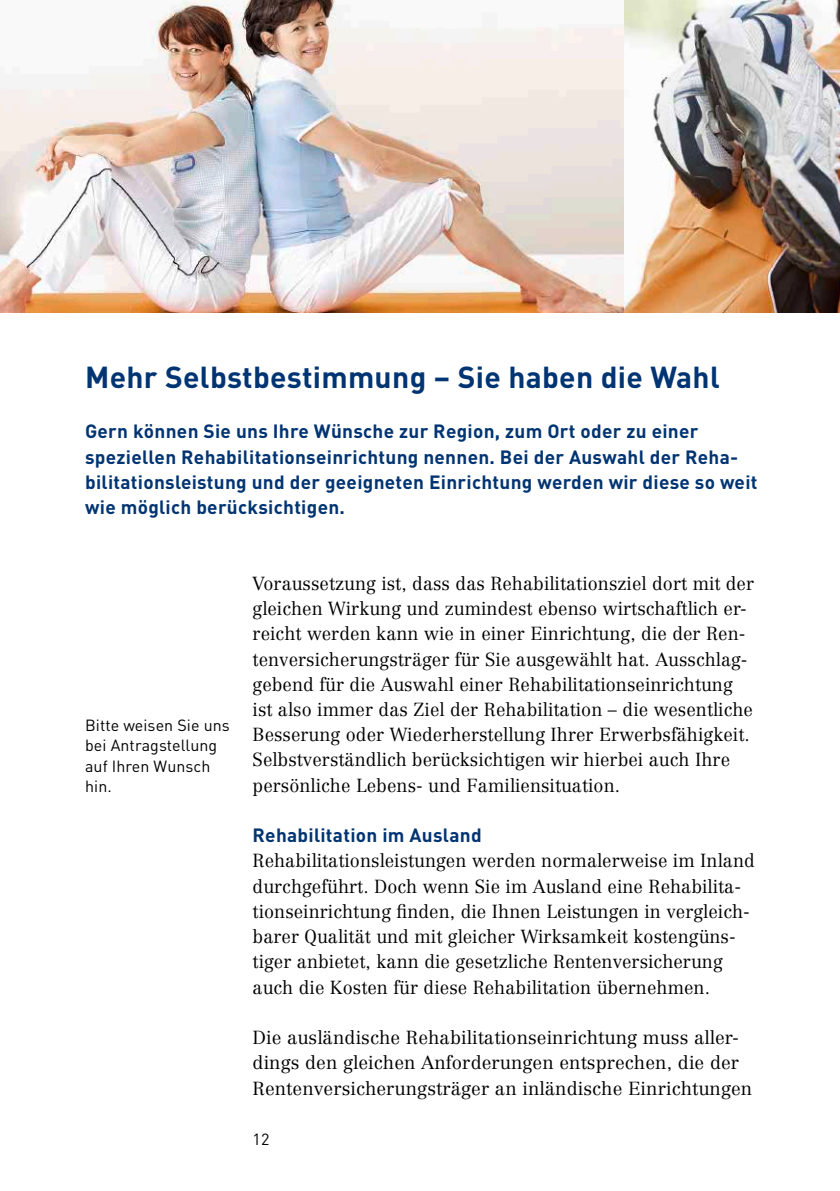
<style>
.page{position:relative;width:840px;height:1191px;background:#fff}
.page>*{position:absolute;margin:0;border:0;box-sizing:border-box;transform-origin:0 0}
.t1{font:700 30px "DIN";letter-spacing:.01em;color:#003472}
.t2{font:700 19px/25.2px "DIN";letter-spacing:.015em;color:#003472}
.t3{font:300 18.6px/25.2px "Centennial";letter-spacing:.005em;color:#000}
.t4{font:16px/20.2px "DIN";letter-spacing:.005em;color:#000}
</style>
<div class="page">
<img style="left:0;top:0;width:839px;height:312px">
<h2 class="t1" style="left:85px;top:357px;width:635px">Mehr Selbstbestimmung – Sie haben die Wahl</h2>
<p class="t2" style="left:85px;top:418px;width:673px">Gern können Sie uns Ihre Wünsche zur Region, zum Ort oder zu einer speziellen Rehabilitationseinrichtung nennen. Bei der Auswahl der Reha&shy;bilitationsleistung und der geeigneten Einrichtung werden wir diese so weit wie möglich berücksichtigen.</p>
<p class="t4" style="left:85px;top:715px;width:146px">Bitte weisen Sie uns bei Antragstellung auf Ihren Wunsch hin.</p>
<p class="t3" style="left:252px;top:570px;width:503px">Voraussetzung ist, dass das Rehabilitationsziel dort mit der gleichen Wirkung und zumindest ebenso wirtschaftlich er&shy;reicht werden kann wie in einer Einrichtung, die der Ren&shy;tenversicherungsträger für Sie ausgewählt hat. Ausschlag&shy;gebend für die Auswahl einer Rehabilitationseinrichtung ist also immer das Ziel der Rehabilitation – die wesentliche Besserung oder Wiederherstellung Ihrer Erwerbsfähigkeit.<br>Selbstverständlich berücksichtigen wir hierbei auch Ihre persönliche Lebens- und Familiensituation.</p>
<h3 class="t2" style="left:252px;top:822px;width:230px">Rehabilitation im Ausland</h3>
<p class="t3" style="left:252px;top:848px;width:503px">Rehabilitationsleistungen werden normalerweise im Inland durchgeführt. Doch wenn Sie im Ausland eine Rehabilita&shy;tionseinrichtung finden, die Ihnen Leistungen in vergleich&shy;barer Qualität und mit gleicher Wirksamkeit kostengüns&shy;tiger anbietet, kann die gesetzliche Rentenversicherung auch die Kosten für diese Rehabilitation übernehmen.</p>
<p class="t3" style="left:252px;top:1024px;width:501px">Die ausländische Rehabilitationseinrichtung muss aller&shy;dings den gleichen Anforderungen entsprechen, die der<br>Rentenversicherungsträger an inländische Einrichtungen</p>
<p class="t4" style="left:252px;top:1128px;width:18px">12</p>
</div>
